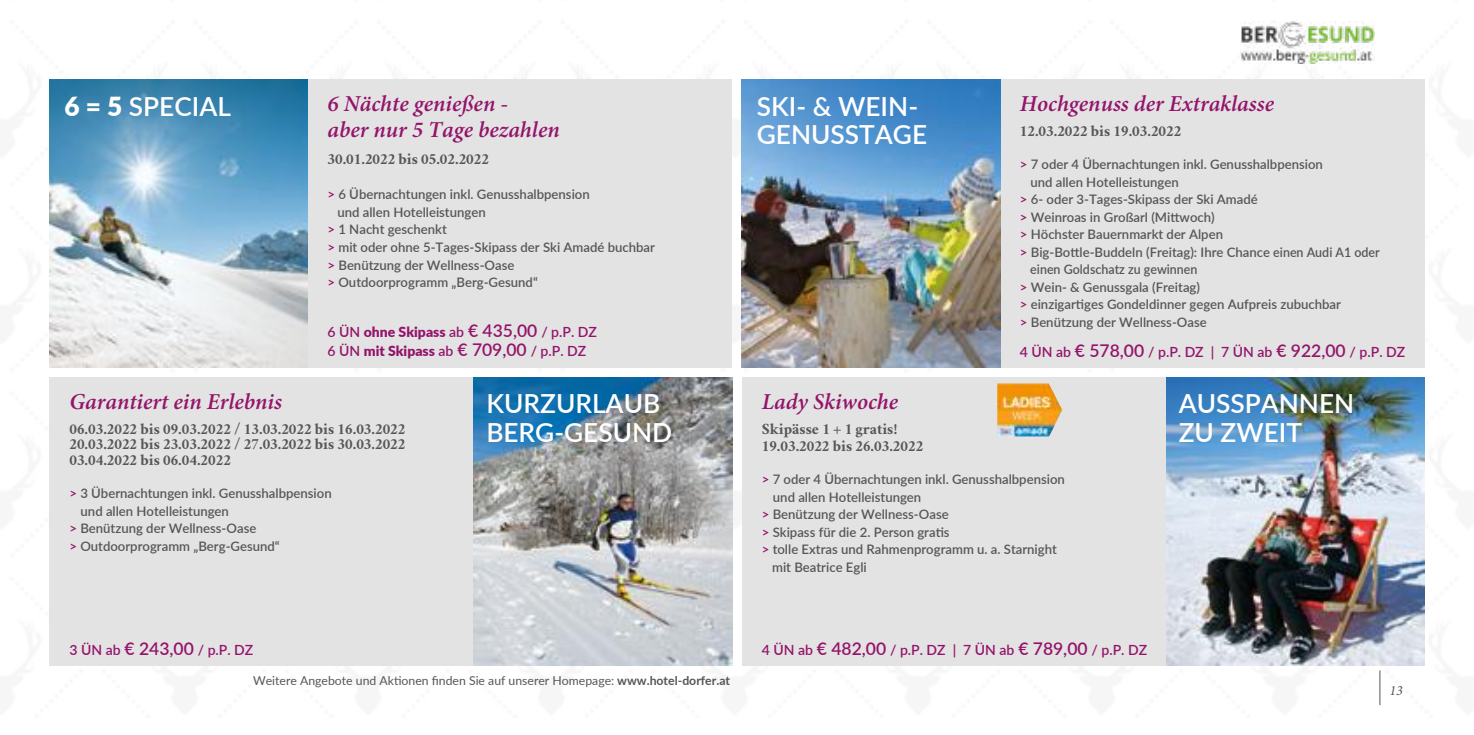
<style>
.page{position:relative;width:1474px;height:735px;background:#fff}
.page>*{position:absolute;margin:0;border:0;box-sizing:border-box;transform-origin:0 0}
.t1{font:600 26.25px/28px "Lato";color:#fff}
.t2{font:italic 600 22.75px/26.2px "Minion Pro";color:#94146b}
.t3{font:700 15.75px/15.8px "Crimson";color:#575656;text-align:justify}
.t4{font:600 14px/19.2px "Lato";color:#94146b}
.t5{font:italic 14px "Minion Pro";color:#575656}
.t6{font:600 13.12px "Lato";color:#575656}
.t7{font:600 13.12px "Lato";color:#575656;scale:.95 1}
.t8{font:12.25px "Lato";color:#575656}
.s1{font-weight:900}
.s2{color:#94146b}
.s3{font-size:17.5px}
.s4{font-weight:700}
</style>
<div class="page">
<img style="left:1240px;top:22px;width:134px;height:42px">
<div style="left:50px;top:79px;width:682px;height:288px;background:#e3e3e3"></div>
<div style="left:50px;top:377px;width:682px;height:288px;background:#e3e3e3"></div>
<div style="left:742px;top:377px;width:682px;height:288px;background:#e3e3e3"></div>
<div style="left:742px;top:79px;width:682px;height:288px;background:#e3e3e3"></div>
<img style="left:50px;top:79px;width:258px;height:288px">
<img style="left:742px;top:79px;width:258px;height:288px">
<img style="left:474px;top:377px;width:258px;height:288px">
<img style="left:1166px;top:377px;width:258px;height:288px">
<hr style="left:1379px;top:670px;width:1px;height:34px;background:#575656">
<img style="left:997px;top:383px;width:65px;height:53px">
<h2 class="t2" style="left:327px;top:91px;width:234px">6 Nächte genießen -<br>aber nur 5 Tage bezahlen</h2>
<h1 class="t1" style="left:64px;top:91px;width:168px"><span class="s1">6 = 5</span> SPECIAL</h1>
<h1 class="t1" style="left:756px;top:91px;width:163px">SKI- &amp; WEIN-</h1>
<h2 class="t2" style="left:1019px;top:91px;width:256px">Hochgenuss der Extraklasse</h2>
<h1 class="t1" style="left:756px;top:119px;width:172px">GENUSSTAGE</h1>
<p class="t3" style="left:1019px;top:123px;width:163px">12.03.2022 bis 19.03.2022</p>
<p class="t6" style="left:1019px;top:155px;width:304px"><span class="s2">&gt;</span> 7 oder 4 Übernachtungen inkl. Genusshalbpension</p>
<p class="t6" style="left:1030px;top:172px;width:150px">und allen Hotelleistungen</p>
<p class="t6" style="left:1019px;top:190px;width:239px"><span class="s2">&gt;</span> 6- oder 3-Tages-Skipass der Ski Amadé</p>
<p class="t6" style="left:1019px;top:207px;width:196px"><span class="s2">&gt;</span> Weinroas in Großarl (Mittwoch)</p>
<p class="t6" style="left:1019px;top:225px;width:205px"><span class="s2">&gt;</span> Höchster Bauernmarkt der Alpen</p>
<p class="t6" style="left:1019px;top:242px;width:361px"><span class="s2">&gt;</span> Big-Bottle-Buddeln (Freitag): Ihre Chance einen Audi A1 oder</p>
<p class="t7" style="left:1030px;top:260px;width:178px">einen Goldschatz zu gewinnen</p>
<p class="t6" style="left:1019px;top:277px;width:182px"><span class="s2">&gt;</span> Wein- &amp; Genussgala (Freitag)</p>
<p class="t6" style="left:1019px;top:295px;width:322px"><span class="s2">&gt;</span> einzigartiges Gondeldinner gegen Aufpreis zubuchbar</p>
<p class="t6" style="left:1019px;top:312px;width:188px"><span class="s2">&gt;</span> Benützung der Wellness-Oase</p>
<p class="t3" style="left:327px;top:151px;width:163px">30.01.2022 bis 05.02.2022</p>
<p class="t6" style="left:327px;top:185px;width:264px"><span class="s2">&gt;</span> 6 Übernachtungen inkl. Genusshalbpension</p>
<p class="t6" style="left:337px;top:202px;width:150px">und allen Hotelleistungen</p>
<p class="t6" style="left:327px;top:220px;width:121px"><span class="s2">&gt;</span> 1 Nacht geschenkt</p>
<p class="t6" style="left:327px;top:237px;width:329px"><span class="s2">&gt;</span> mit oder ohne 5-Tages-Skipass der Ski Amadé buchbar</p>
<p class="t6" style="left:327px;top:255px;width:188px"><span class="s2">&gt;</span> Benützung der Wellness-Oase</p>
<p class="t6" style="left:327px;top:272px;width:212px"><span class="s2">&gt;</span> Outdoorprogramm „Berg-Gesund“</p>
<p class="t4" style="left:327px;top:321px;width:271px">6 ÜN <span class="s1">ohne Skipass</span> ab <span class="s3">€ 435,00</span> / p.P. DZ<br>6 ÜN <span class="s1">mit Skipass</span> ab <span class="s3">€ 709,00</span> / p.P. DZ</p>
<p class="t4" style="left:1019px;top:341px;width:387px">4 ÜN ab <span class="s3">€ 578,00</span> / p.P. DZ | 7 ÜN ab <span class="s3">€ 922,00</span> / p.P. DZ</p>
<h2 class="t2" style="left:69px;top:389px;width:214px">Garantiert ein Erlebnis</h2>
<h2 class="t2" style="left:761px;top:389px;width:138px">Lady Skiwoche</h2>
<h1 class="t1" style="left:486px;top:388px;width:187px">KURZURLAUB<br>BERG-GESUND</h1>
<h1 class="t1" style="left:1178px;top:388px;width:177px">AUSSPANNEN<br>ZU ZWEIT</h1>
<p class="t3" style="left:69px;top:420px;width:337px">06.03.2022 bis 09.03.2022 / 13.03.2022 bis 16.03.2022<br>20.03.2022 bis 23.03.2022 / 27.03.2022 bis 30.03.2022<br>03.04.2022 bis 06.04.2022</p>
<p class="t6" style="left:69px;top:484px;width:264px"><span class="s2">&gt;</span> 3 Übernachtungen inkl. Genusshalbpension</p>
<p class="t6" style="left:81px;top:501px;width:150px">und allen Hotelleistungen</p>
<p class="t6" style="left:69px;top:519px;width:188px"><span class="s2">&gt;</span> Benützung der Wellness-Oase</p>
<p class="t6" style="left:69px;top:536px;width:212px"><span class="s2">&gt;</span> Outdoorprogramm „Berg-Gesund“</p>
<p class="t3" style="left:761px;top:419px;width:163px;line-height:17.5px">Skipässe 1 + 1 gratis!<br>19.03.2022 bis 26.03.2022</p>
<p class="t6" style="left:761px;top:470px;width:304px"><span class="s2">&gt;</span> 7 oder 4 Übernachtungen inkl. Genusshalbpension</p>
<p class="t6" style="left:773px;top:487px;width:150px">und allen Hotelleistungen</p>
<p class="t6" style="left:761px;top:505px;width:188px"><span class="s2">&gt;</span> Benützung der Wellness-Oase</p>
<p class="t6" style="left:761px;top:522px;width:189px"><span class="s2">&gt;</span> Skipass für die 2. Person gratis</p>
<p class="t6" style="left:761px;top:539px;width:296px"><span class="s2">&gt;</span> tolle Extras und Rahmenprogramm u. a. Starnight</p>
<p class="t6" style="left:772px;top:557px;width:96px">mit Beatrice Egli</p>
<p class="t4" style="left:69px;top:639px;width:185px">3 ÜN ab <span class="s3">€ 243,00</span> / p.P. DZ</p>
<p class="t4" style="left:761px;top:639px;width:387px">4 ÜN ab <span class="s3">€ 482,00</span> / p.P. DZ | 7 ÜN ab <span class="s3">€ 789,00</span> / p.P. DZ</p>
<p class="t8" style="left:253px;top:671px;width:478px">Weitere Angebote und Aktionen finden Sie auf unserer Homepage: <span class="s4">www.hotel-dorfer.at</span></p>
<p class="t5" style="left:1389px;top:681px;width:15px">13</p>
</div>
